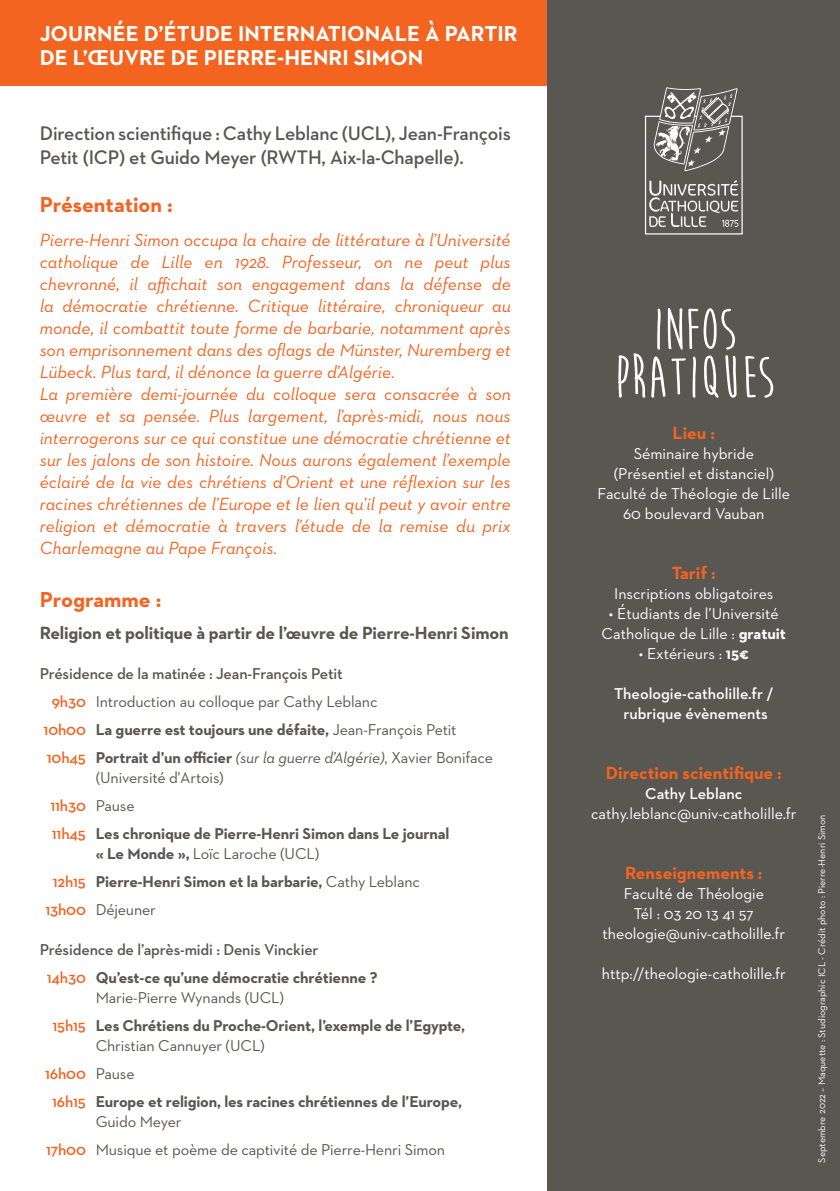
<style>
.page{position:relative;width:840px;height:1191px;background:#fff}
.page>*{position:absolute;margin:0;border:0;box-sizing:border-box;transform-origin:0 0}
.t1{font:700 60px/48px "Moon Flower";color:#fff;text-align:center}
.t2{font:700 22px/24px "Neutraface 2 Text";color:#fff}
.t3{font:700 22px "Neutraface 2 Text";color:#f36421}
.t4{font:600 20px/24px "Neutraface 2 Text";letter-spacing:-.01em;color:#585752}
.t5{font:italic 18px/22px "Neutraface 2 Text";color:#f36421}
.t6{font:700 18px "Neutraface 2 Text";letter-spacing:-.01em;color:#585752}
.t7{font:700 18px "Neutraface 2 Text";color:#f36421}
.t8{font:700 16px/28px "Neutraface 2 Text";letter-spacing:-.01em;color:#585752}
.t9{font:16px/20px "Neutraface 2 Text";color:#fff;text-align:center}
.t10{font:16px/28px "Neutraface 2 Text";letter-spacing:-.01em;color:#585752}
.t11{font:600 16px/28px "Neutraface 2 Text";letter-spacing:-.01em;color:#585752}
.t12{font:italic 16px "Neutraface 2 Text";letter-spacing:-.01em;color:#585752}
.t13{font:600 16px/20px "Neutraface 2 Text";color:#fff;text-align:center}
.t14{font:600 16px "Neutraface 2 Text";letter-spacing:-.01em;color:#f36421}
.t15{font:10px "Neutraface 2 Text";color:#fff}
.s1{font-weight:600;color:#f36421}
.s2{font-weight:400}
.s3{font-weight:600;font-style:normal;color:#f36421}
.s4{font-weight:700;font-style:normal}
.s5{font-style:normal}
.s6{font-weight:700}
.s7{color:#f36421}
.s8{font-weight:400;color:#585752}
</style>
<div class="page">
<div style="left:0;top:0;width:565px;height:85px;background:#f36421"></div>
<div style="left:547px;top:0;width:292px;height:1191px;background:#585752"></div>
<svg style="left:645px;top:87px;width:97px;height:147px"></svg>
<p class="t2" style="left:40px;top:22px;width:479px">JOURNÉE D’ÉTUDE INTERNATIONALE À PARTIR<br>DE L’ŒUVRE DE PIERRE-HENRI SIMON</p>
<p class="t4" style="left:40px;top:121px;width:472px">Direction scientifique : Cathy Leblanc (UCL), Jean-François<br>Petit (ICP) et Guido Meyer (RWTH, Aix-la-Chapelle).</p>
<p class="t3" style="left:40px;top:191px;width:134px">Présentation :</p>
<p class="t5" style="left:40px;top:229px;width:472px">Pierre-Henri Simon occupa la chaire de littérature à l’Université catholique de Lille en 1928. Professeur, on ne peut plus chevronné, il affichait son engagement dans la défense de la démocratie chrétienne. Critique littéraire, chroniqueur au monde, il combattit toute forme de barbarie, notamment après son emprisonnement dans des oflags de Münster, Nuremberg et Lübeck. Plus tard, il dénonce la guerre d’Algérie.<br>La première demi-journée du colloque sera consacrée à son œuvre et sa pensée. Plus largement, l’après-midi, nous nous interrogerons sur ce qui constitue une démocratie chrétienne et sur les jalons de son histoire. Nous aurons également l’exemple éclairé de la vie des chrétiens d’Orient et une réflexion sur les racines chrétiennes de l’Europe et le lien qu’il peut y avoir entre religion et démocratie à travers l’étude de la remise du prix Charlemagne au Pape François.</p>
<p class="t3" style="left:40px;top:585px;width:123px">Programme :</p>
<p class="t6" style="left:40px;top:621px;width:470px">Religion et politique à partir de l’œuvre de Pierre-Henri Simon</p>
<p class="t11" style="left:40px;top:659px;width:304px">Présidence de la matinée : Jean-François Petit</p>
<p class="t10" style="left:52px;top:687px;width:327px"><span class="s1">9h30</span> Introduction au colloque par Cathy Leblanc</p>
<p class="t8" style="left:44px;top:715px;width:414px"><span class="s1">10h00</span> La guerre est toujours une défaite, <span class="s2">Jean-François Petit</span></p>
<p class="t12" style="left:47px;top:747px;width:447px"><span class="s3">10h45</span> <span class="s4">Portrait d’un officier</span> (sur la guerre d’Algérie)<span class="s5">, Xavier Boniface</span></p>
<p class="t8" style="left:50px;top:763px;width:400px;text-indent:45px"><span class="s2">(Université d'Artois)<br></span><span class="s1">11h30</span> <span class="s2">Pause<br></span><span class="s1">11h45</span> Les chronique de Pierre-Henri Simon dans Le journal</p>
<p class="t10" style="left:96px;top:839px;width:225px"><span class="s6">« Le Monde »,</span> Loïc Laroche (UCL)</p>
<p class="t8" style="left:53px;top:867px;width:368px"><span class="s1">12h15</span> Pierre-Henri Simon et la barbarie, <span class="s2">Cathy Leblanc</span></p>
<p class="t10" style="left:45px;top:895px;width:112px"><span class="s1">13h00</span> Déjeuner</p>
<p class="t11" style="left:47px;top:935px;width:332px;text-indent:-7px">Présidence de l’après-midi : Denis Vinckier<br><span class="s7">14h30</span> <span class="s6">Qu’est-ce qu’une démocratie chrétienne ?</span></p>
<p class="t8" style="left:52px;top:983px;width:414px;text-indent:43px"><span class="s2">Marie-Pierre Wynands (UCL)<br></span><span class="s1">15h15</span> Les Chrétiens du Proche-Orient, l’exemple de l’Egypte,</p>
<p class="t10" style="left:96px;top:1031px;width:170px">Christian Cannuyer (UCL)</p>
<p class="t14" style="left:45px;top:1063px;width:91px">16h00 <span class="s8">Pause</span></p>
<p class="t8" style="left:52px;top:1087px;width:411px"><span class="s1">16h15</span> Europe et religion, les racines chrétiennes de l’Europe,</p>
<p class="t10" style="left:46px;top:1107px;width:400px;text-indent:50px">Guido Meyer<br><span class="s1">17h00</span> Musique et poème de captivité de Pierre-Henri Simon</p>
<h1 class="t1" style="left:613px;top:306px;width:162px">INFOS<br>PRATIQUES</h1>
<p class="t7" style="left:672px;top:421px;width:44px">Lieu :</p>
<p class="t9" style="left:597px;top:443px;width:194px">Séminaire hybride (Présentiel et distanciel)<br>Faculté de Théologie de Lille<br>60 boulevard Vauban</p>
<p class="t7" style="left:671px;top:561px;width:46px">Tarif :</p>
<p class="t9" style="left:613px;top:583px;width:161px">Inscriptions obligatoires</p>
<p class="t9" style="left:601px;top:603px;width:186px">• Étudiants de l’Université<br>Catholique de Lille : <span class="s6">gratuit</span></p>
<p class="t9" style="left:638px;top:643px;width:111px">• Extérieurs : <span class="s6">15€</span></p>
<p class="t13" style="left:614px;top:683px;width:160px">Theologie-catholille.fr / rubrique évènements</p>
<p class="t7" style="left:605px;top:761px;width:178px">Direction scientifique :</p>
<p class="t13" style="left:644px;top:783px;width:99px">Cathy Leblanc</p>
<p class="t9" style="left:591px;top:803px;width:207px">cathy.leblanc@univ-catholille.fr</p>
<p class="t7" style="left:624px;top:861px;width:139px">Renseignements :</p>
<p class="t9" style="left:602px;top:883px;width:184px">Faculté de Théologie<br>Tél : 03 20 13 41 57 theologie@univ-catholille.fr</p>
<p class="t9" style="left:601px;top:963px;width:185px">http://theologie-catholille.fr</p>
<p class="t15" style="left:815px;top:1162px;width:349px;rotate:-90deg">Septembre 2022 – Maquette : Studiographic ICL - Crédit photo : Pierre-Henri Simon</p>
</div>
